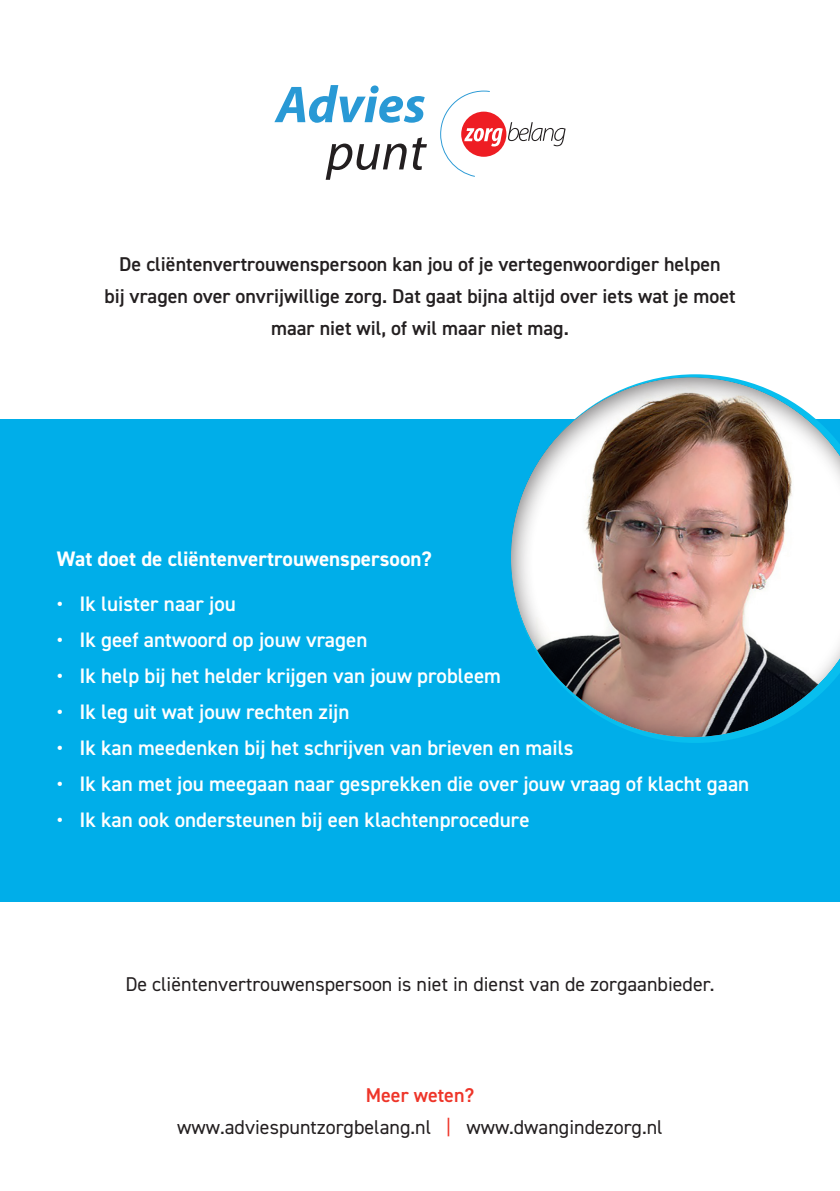
<style>
.page{position:relative;width:840px;height:1191px;background:#fff}
.page>*{position:absolute;margin:0;border:0;box-sizing:border-box;transform-origin:0 0}
.t1{font:600 21px "DIN2014";color:#fff}
.t2{font:700 21px "DIN2014";color:#fff}
.t3{font:600 20px/32px "DIN2014";color:#231f20;text-align:center}
.t4{font:20px/32px "DIN2014";color:#231f20;text-align:center}
.s1{font-weight:600;color:#ee3529}
.s2{color:#ee3529}
</style>
<div class="page">
<div style="left:0;top:420px;width:839px;height:481px;background:#00aee9"></div>
<div style="left:509px;top:376px;width:330px;height:362px;background:#231f20;opacity:.6"></div>
<svg style="left:274px;top:85px;width:150px;height:38px"></svg>
<svg style="left:325px;top:144px;width:81px;height:36px"></svg>
<svg style="left:412px;top:137px;width:14px;height:33px"></svg>
<svg style="left:440px;top:91px;width:125px;height:86px"></svg>
<p class="t3" style="left:104px;top:247px;width:632px">De cliëntenvertrouwenspersoon kan jou of je vertegenwoordiger helpen<br>bij vragen over onvrijwillige zorg. Dat gaat bijna altijd over iets wat je moet maar niet wil, of wil maar niet mag.</p>
<p class="t2" style="left:57px;top:545px;width:376px">Wat doet de cliëntenvertrouwenspersoon?</p>
<p class="t1" style="left:57px;top:589px;width:180px">• Ik luister naar jou</p>
<p class="t1" style="left:57px;top:625px;width:312px">• Ik geef antwoord op jouw vragen</p>
<p class="t1" style="left:57px;top:661px;width:445px">• Ik help bij het helder krijgen van jouw probleem</p>
<p class="t1" style="left:57px;top:697px;width:294px">• Ik leg uit wat jouw rechten zijn</p>
<p class="t1" style="left:57px;top:733px;width:518px">• Ik kan meedenken bij het schrijven van brieven en mails</p>
<p class="t1" style="left:57px;top:769px;width:693px">• Ik kan met jou meegaan naar gesprekken die over jouw vraag of klacht gaan</p>
<p class="t1" style="left:57px;top:805px;width:474px">• Ik kan ook ondersteunen bij een klachtenprocedure</p>
<p class="t4" style="left:125px;top:967px;width:590px">De cliëntenvertrouwenspersoon is niet in dienst van de zorgaanbieder.</p>
<p class="t4" style="left:177px;top:1078px;width:486px"><span class="s1">Meer weten?<br></span>www.adviespuntzorgbelang.nl <span class="s2">|</span> www.dwangindezorg.nl</p>
</div>
